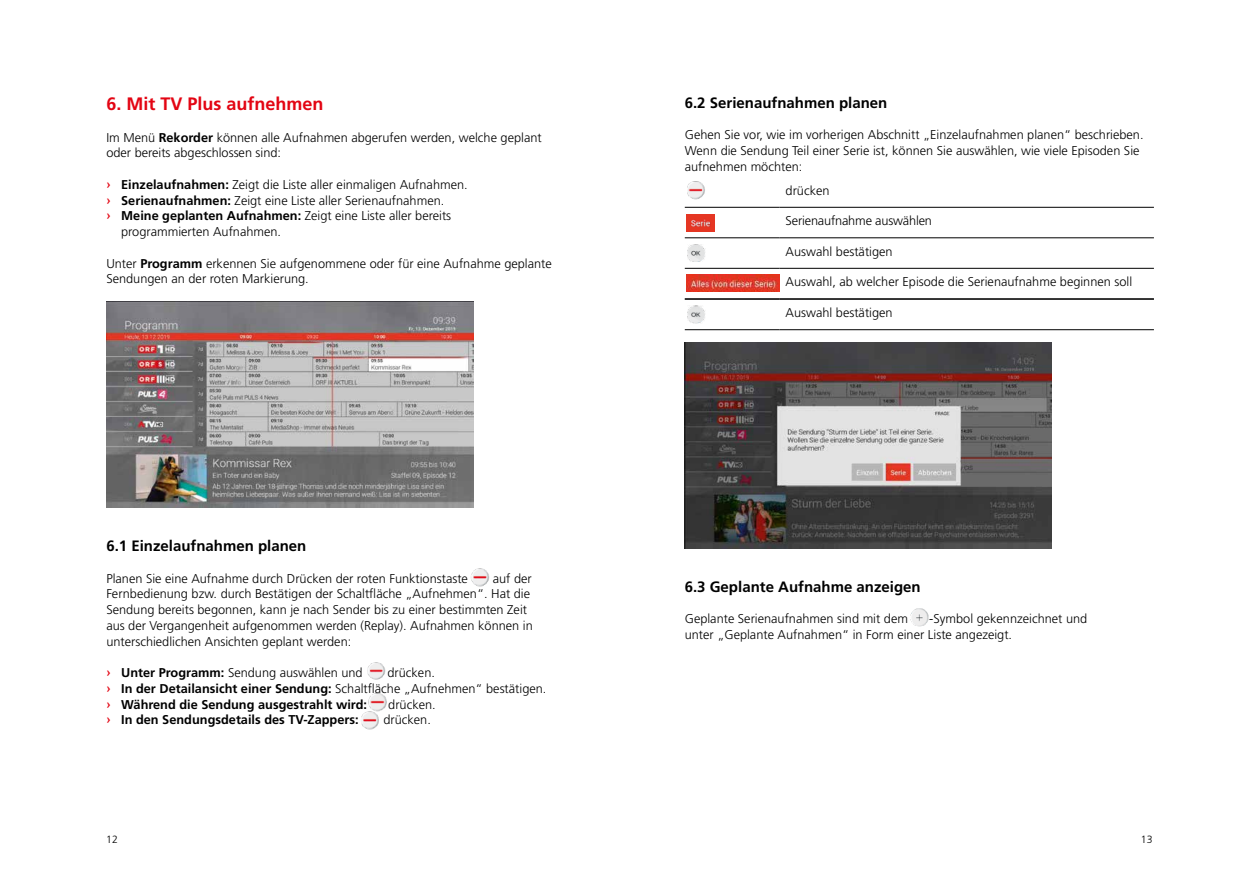
<style>
.page{position:relative;width:1259px;height:893px;background:#fff}
.page>*{position:absolute;margin:0;border:0;box-sizing:border-box;transform-origin:0 0}
.t1{font:700 18px "Frutiger LT Std";color:#e30513}
.t2{font:700 15px "Frutiger LT Std";color:#000}
.t3{font:300 12.75px/15.8px "Frutiger LT Std";color:#000}
.t4{font:700 12.75px/15.8px "Frutiger LT Std";color:#000}
.t5{font:300 10.5px "Frutiger LT Std";color:#000}
.s1{font-weight:700}
.s2{font-family:"Pluto";font-weight:500;color:#e30513}
.s3{font-weight:300}
</style>
<div class="page">
<img style="left:367px;top:662px;width:19px;height:18px">
<img style="left:470px;top:568px;width:20px;height:19px">
<img style="left:369px;top:693px;width:18px;height:18px">
<img style="left:361px;top:709px;width:19px;height:21px">
<img style="left:106px;top:302px;width:367px;height:205px">
<hr style="left:685px;top:207px;width:94px;height:1px;background:#000">
<hr style="left:779px;top:207px;width:375px;height:1px;background:#000">
<hr style="left:685px;top:238px;width:94px;height:1px;background:#000">
<hr style="left:779px;top:238px;width:375px;height:1px;background:#000">
<hr style="left:685px;top:268px;width:94px;height:1px;background:#000">
<hr style="left:779px;top:268px;width:375px;height:1px;background:#000">
<hr style="left:685px;top:299px;width:94px;height:1px;background:#000">
<hr style="left:779px;top:299px;width:375px;height:1px;background:#000">
<hr style="left:685px;top:329px;width:94px;height:1px;background:#000">
<hr style="left:779px;top:329px;width:375px;height:1px;background:#000">
<img style="left:910px;top:608px;width:19px;height:18px">
<img style="left:684px;top:342px;width:368px;height:207px">
<img style="left:686px;top:275px;width:94px;height:16px">
<img style="left:686px;top:215px;width:28px;height:16px">
<img style="left:687px;top:181px;width:18px;height:19px">
<img style="left:687px;top:244px;width:18px;height:18px">
<img style="left:687px;top:306px;width:18px;height:17px">
<h1 class="t1" style="left:106px;top:93px;width:219px">6. Mit TV Plus aufnehmen</h1>
<p class="t3" style="left:106px;top:129px;width:437px">Im Menü <span class="s1">Rekorder</span> können alle Aufnahmen abgerufen werden, welche geplant oder bereits abgeschlossen sind:</p>
<p class="t3" style="left:106px;top:177px;width:363px"><span class="s2">›</span> <span class="s1">Einzelaufnahmen:</span> Zeigt die Liste aller einmaligen Aufnahmen.</p>
<p class="t3" style="left:106px;top:192px;width:339px"><span class="s2">›</span> <span class="s1">Serienaufnahmen:</span> Zeigt eine Liste aller Serienaufnahmen.</p>
<p class="t3" style="left:106px;top:208px;width:346px"><span class="s2">›</span> <span class="s1">Meine geplanten Aufnahmen:</span> Zeigt eine Liste aller bereits</p>
<p class="t3" style="left:121px;top:224px;width:161px">programmierten Aufnahmen.</p>
<p class="t3" style="left:106px;top:255px;width:447px">Unter <span class="s1">Programm</span> erkennen Sie aufgenommene oder für eine Aufnahme geplante<br>Sendungen an der roten Markierung.</p>
<p class="t2" style="left:106px;top:537px;width:202px">6.1 Einzelaufnahmen planen</p>
<p class="t3" style="left:106px;top:570px;width:363px">Planen Sie eine Aufnahme durch Drücken der roten Funktionstaste</p>
<p class="t3" style="left:106px;top:570px;width:428px;text-indent:386px">auf der Fernbedienung bzw. durch Bestätigen der Schaltfläche „Aufnehmen“. Hat die Sendung bereits begonnen, kann je nach Sender bis zu einer bestimmten Zeit aus der Vergangenheit aufgenommen werden (Replay). Aufnahmen können in unterschiedlichen Ansichten geplant werden:</p>
<p class="t3" style="left:106px;top:665px;width:258px"><span class="s2">›</span> <span class="s1">Unter Programm:</span> Sendung auswählen und</p>
<p class="t4" style="left:106px;top:665px;width:441px;text-indent:281px"><span class="s3">drücken.<br></span><span class="s2">›</span> In der Detailansicht einer Sendung: <span class="s3">Schaltfläche „Aufnehmen“ bestätigen. </span><span class="s2">›</span> Während die Sendung ausgestrahlt wird:</p>
<p class="t3" style="left:388px;top:696px;width:49px">drücken.</p>
<p class="t4" style="left:106px;top:712px;width:254px"><span class="s2">›</span> In den Sendungsdetails des TV-Zappers:</p>
<p class="t3" style="left:383px;top:712px;width:49px">drücken.</p>
<p class="t2" style="left:685px;top:94px;width:204px">6.2 Serienaufnahmen planen</p>
<p class="t3" style="left:685px;top:127px;width:460px">Gehen Sie vor, wie im vorherigen Abschnitt „Einzelaufnahmen planen“ beschrieben.<br>Wenn die Sendung Teil einer Serie ist, können Sie auswählen, wie viele Episoden Sie aufnehmen möchten:</p>
<p class="t3" style="left:785px;top:183px;width:45px">drücken</p>
<p class="t3" style="left:785px;top:213px;width:148px">Serienaufnahme auswählen</p>
<p class="t3" style="left:785px;top:244px;width:108px">Auswahl bestätigen</p>
<p class="t3" style="left:785px;top:274px;width:348px">Auswahl, ab welcher Episode die Serienaufnahme beginnen soll</p>
<p class="t3" style="left:785px;top:305px;width:108px">Auswahl bestätigen</p>
<p class="t2" style="left:685px;top:578px;width:237px">6.3 Geplante Aufnahme anzeigen</p>
<p class="t3" style="left:685px;top:611px;width:225px">Geplante Serienaufnahmen sind mit dem</p>
<p class="t3" style="left:685px;top:611px;width:404px;text-indent:244px">-Symbol gekennzeichnet und unter „Geplante Aufnahmen“ in Form einer Liste angezeigt.</p>
<p class="t5" style="left:106px;top:833px;width:13px">12</p>
<p class="t5" style="left:1141px;top:833px;width:13px">13</p>
</div>
